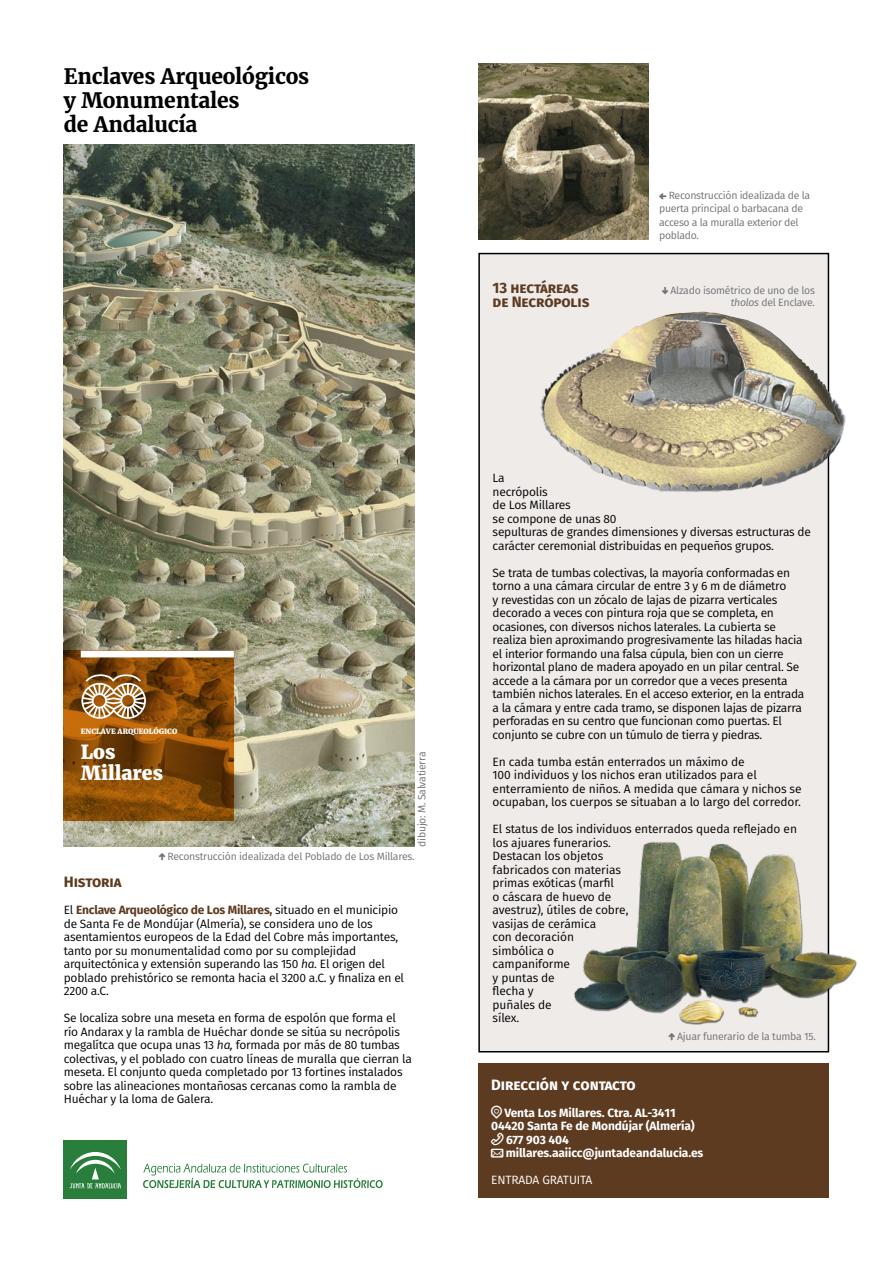
<style>
.page{position:relative;width:893px;height:1263px;background:#fff}
.page>*{position:absolute;margin:0;border:0;box-sizing:border-box;transform-origin:0 0}
.ladillo{font:700 21px "Merriweather";letter-spacing:-.01em;color:#000}
.t1{font:900 19.2px/21.6px "Merriweather";color:#fff}
.Titulo{font:700 15px "Fira Sans";letter-spacing:-.01em;color:#5d3b20}
.Cuerpo_de_texto{font:700 15px "Fira Sans";letter-spacing:-.005em;color:#fff}
.Cuerpo_de_texto-2{font:12px/13.5px "Fira Sans";letter-spacing:-.02em;color:#000}
.Cuerpo_de_texto-3{font:700 12px "Fira Sans";letter-spacing:-.01em;color:#fff}
.Cuerpo_de_texto-4{font:12px "Fira Sans";letter-spacing:-.01em;color:#fff}
.Pie_de_foto{font:10.5px/13.5px "Fira Sans";letter-spacing:-.025em;color:#727176}
.t2{font:900 7.2px "Merriweather";color:#fff}
.s1{font-style:italic}
.s2{font-weight:700;color:#5d3b20}
</style>
<div class="page">
<img style="left:64px;top:145px;width:351px;height:702px">
<div style="left:479px;top:254px;width:349px;height:798px;background:#efebe9"></div>
<div style="left:478px;top:253px;width:351px;height:799px;border:2px solid #000"></div>
<div style="left:478px;top:1063px;width:351px;height:134px;background:#5d3b20"></div>
<img style="left:540px;top:312px;width:306px;height:194px">
<svg style="left:64px;top:651px;width:170px;height:170px"></svg>
<div style="left:81px;top:651px;width:153px;height:6px;background:#fff"></div>
<svg style="left:81px;top:674px;width:65px;height:45px"></svg>
<img style="left:478px;top:64px;width:170px;height:175px">
<img style="left:574px;top:837px;width:283px;height:188px">
<div style="left:64px;top:1140px;width:63px;height:59px;background:#287e3a"></div>
<svg style="left:143px;top:1163px;width:240px;height:25px"></svg>
<svg style="left:70px;top:1152px;width:51px;height:36px"></svg>
<p class="ladillo" style="left:64px;top:63px;width:247px">Enclaves Arqueológicos</p>
<p class="ladillo" style="left:64px;top:87px;width:177px">y Monumentales</p>
<p class="ladillo" style="left:64px;top:111px;width:135px">de Andalucía</p>
<p class="Titulo" style="left:493px;top:275px;width:87px">13 hectáreas</p>
<p class="Titulo" style="left:493px;top:289px;width:98px">de Necrópolis</p>
<p class="Pie_de_foto" style="left:659px;top:188px;width:152px;text-indent:10px">Reconstrucción idealizada de la puerta principal o barbacana de acceso a la muralla exterior del poblado.</p>
<p class="Pie_de_foto" style="left:670px;top:283px;width:146px">Alzado isométrico de uno de los</p>
<p class="Pie_de_foto" style="left:731px;top:295px;width:86px"><span class="s1">tholos</span> del Enclave.</p>
<p class="t2" style="left:81px;top:727px;width:98px">ENCLAVE ARQUEOLÓGICO</p>
<p class="t1" style="left:81px;top:741px;width:84px">Los<br>Millares</p>
<p class="Pie_de_foto" style="left:415px;top:847px;width:97px;rotate:-90deg">dibujo: M. Salvatierra</p>
<p class="Pie_de_foto" style="left:167px;top:850px;width:249px">Reconstrucción idealizada del Poblado de Los Millares.</p>
<p class="Titulo" style="left:64px;top:869px;width:59px">Historia</p>
<p class="Cuerpo_de_texto-2" style="left:64px;top:903px;width:342px">El <span class="s2">Enclave Arqueológico de Los Millares,</span> situado en el municipio de Santa Fe de Mondújar (Almería), se considera uno de los asentamientos europeos de la Edad del Cobre más importantes, tanto por su monumentalidad como por su complejidad arquitectónica y extensión superando las 150 <span class="s1">ha.</span> El origen del poblado prehistórico se remonta hacia el 3200 a.C. y finaliza en el 2200 a.C.</p>
<p class="Cuerpo_de_texto-2" style="left:64px;top:1011px;width:350px">Se localiza sobre una meseta en forma de espolón que forma el río Andarax y la rambla de Huéchar donde se sitúa su necrópolis megalítca que ocupa unas 13 <span class="s1">ha,</span> formada por más de 80 tumbas colectivas, y el poblado con cuatro líneas de muralla que cierran la meseta. El conjunto queda completado por 13 fortines instalados sobre las alineaciones montañosas cercanas como la rambla de Huéchar y la loma de Galera.</p>
<p class="Cuerpo_de_texto-2" style="left:493px;top:471px;width:320px">La<br>necrópolis<br>de Los Millares<br>se compone de unas 80<br>sepulturas de grandes dimensiones y diversas estructuras de carácter ceremonial distribuidas en pequeños grupos.</p>
<p class="Cuerpo_de_texto-2" style="left:493px;top:566px;width:313px">Se trata de tumbas colectivas, la mayoría conformadas en torno a una cámara circular de entre 3 y 6 m de diámetro<br>y revestidas con un zócalo de lajas de pizarra verticales decorado a veces con pintura roja que se completa, en ocasiones, con diversos nichos laterales. La cubierta se realiza bien aproximando progresivamente las hiladas hacia el interior formando una falsa cúpula, bien con un cierre horizontal plano de madera apoyado en un pilar central. Se accede a la cámara por un corredor que a veces presenta también nichos laterales. En el acceso exterior, en la entrada a la cámara y entre cada tramo, se disponen lajas de pizarra perforadas en su centro que funcionan como puertas. El conjunto se cubre con un túmulo de tierra y piedras.</p>
<p class="Cuerpo_de_texto-2" style="left:493px;top:755px;width:310px">En cada tumba están enterrados un máximo de<br>100 individuos y los nichos eran utilizados para el enterramiento de niños. A medida que cámara y nichos se ocupaban, los cuerpos se situaban a lo largo del corredor.</p>
<p class="Cuerpo_de_texto-2" style="left:493px;top:822px;width:306px">El status de los individuos enterrados queda reflejado en los ajuares funerarios.</p>
<p class="Cuerpo_de_texto-2" style="left:493px;top:849px;width:137px">Destacan los objetos fabricados con materias primas exóticas (marfil<br>o cáscara de huevo de avestruz), útiles de cobre, vasijas de cerámica<br>con decoración<br>simbólica o campaniforme<br>y puntas de<br>flecha y<br>puñales de<br>sílex.</p>
<p class="Pie_de_foto" style="left:677px;top:1029px;width:140px">Ajuar funerario de la tumba 15.</p>
<p class="Cuerpo_de_texto" style="left:491px;top:1072px;width:146px">Dirección y contacto</p>
<p class="Cuerpo_de_texto-3" style="left:504px;top:1102px;width:173px">Venta Los Millares. Ctra. AL-3411</p>
<p class="Cuerpo_de_texto-3" style="left:491px;top:1116px;width:205px">04420 Santa Fe de Mondújar (Almería)</p>
<p class="Cuerpo_de_texto-3" style="left:506px;top:1129px;width:64px">677 903 404</p>
<p class="Cuerpo_de_texto-3" style="left:506px;top:1143px;width:199px">millares.aaiicc@juntadeandalucia.es</p>
<p class="Cuerpo_de_texto-4" style="left:491px;top:1171px;width:103px">ENTRADA GRATUITA</p>
</div>
